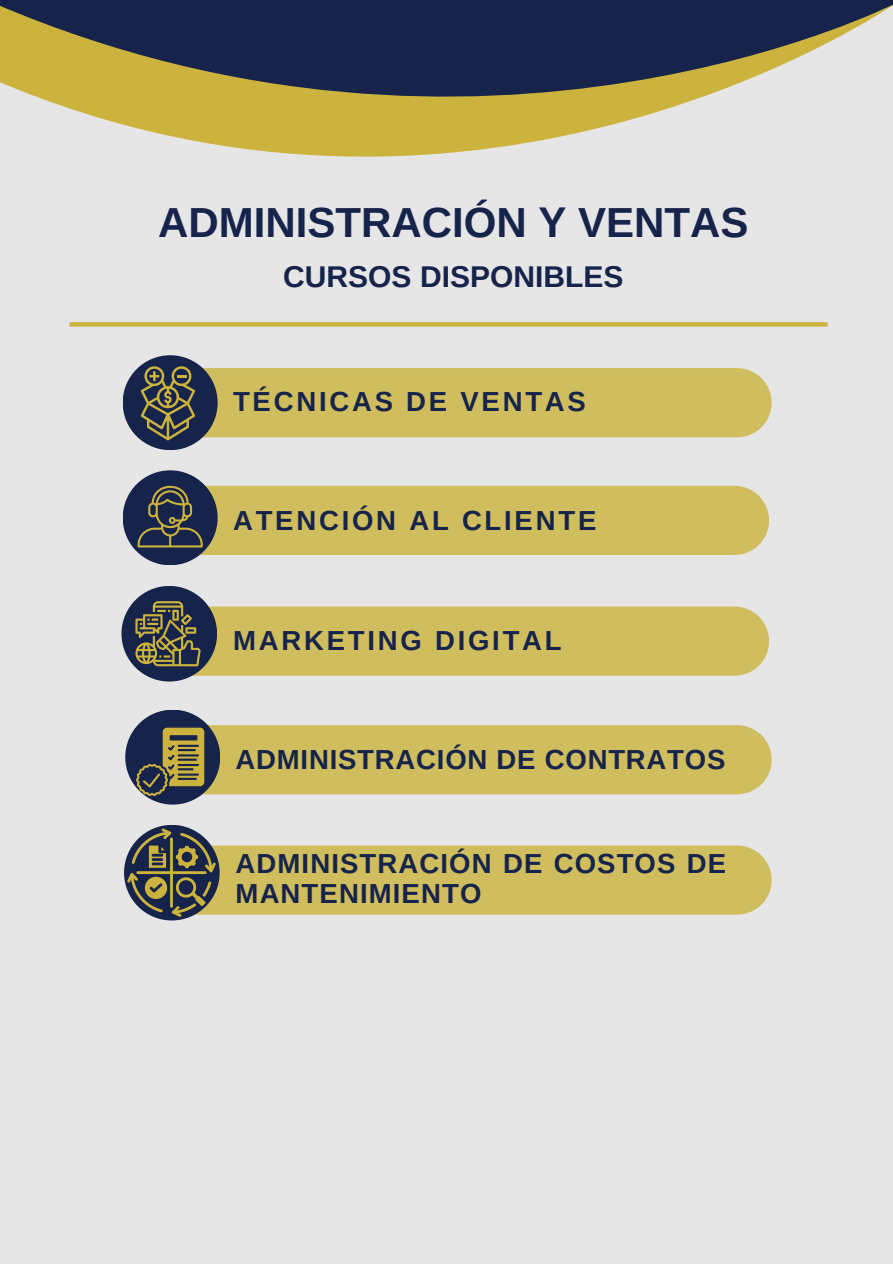
<style>
.page{position:relative;width:893px;height:1264px;background:#fff}
.page>*{position:absolute;margin:0;border:0;box-sizing:border-box;transform-origin:0 0}
.t1{font:700 42px "Arimo";color:#16234a}
.t2{font:700 30px "Arimo";color:#16234a}
.t3{font:700 27.6px/29.2px "Arimo";letter-spacing:.04em;color:#16234a}
.t4{font:700 27.6px "Arimo";letter-spacing:.1em;color:#16234a}
</style>
<div class="page">
<div style="left:0;top:0;width:892px;height:1263px;background:#e6e6e6"></div>
<div style="left:123px;top:355px;width:95px;height:95px;background:#16234a;border-radius:50%"></div>
<div style="left:123px;top:470px;width:95px;height:95px;background:#16234a;border-radius:50%"></div>
<div style="left:121px;top:586px;width:96px;height:95px;background:#16234a;border-radius:50%"></div>
<div style="left:70px;top:322px;width:757px;height:5px;background:#cbb33d"></div>
<div style="left:0;top:0;width:892px;height:146px;background:#16234a"></div>
<svg style="left:0;top:5px;width:892px;height:152px"></svg>
<svg style="left:141px;top:366px;width:630px;height:74px"></svg>
<svg style="left:137px;top:486px;width:632px;height:69px"></svg>
<svg style="left:135px;top:601px;width:634px;height:74px"></svg>
<div style="left:125px;top:709px;width:95px;height:95px;background:#16234a;border-radius:50%"></div>
<svg style="left:124px;top:824px;width:96px;height:96px"></svg>
<svg style="left:127px;top:828px;width:644px;height:88px"></svg>
<svg style="left:136px;top:725px;width:635px;height:71px"></svg>
<p class="t1" style="left:158px;top:199px;width:592px">ADMINISTRACIÓN Y VENTAS</p>
<p class="t2" style="left:283px;top:259px;width:341px">CURSOS DISPONIBLES</p>
<p class="t4" style="left:233px;top:386px;width:354px">TÉCNICAS DE VENTAS</p>
<p class="t4" style="left:233px;top:505px;width:365px">ATENCIÓN AL CLIENTE</p>
<p class="t4" style="left:233px;top:625px;width:330px">MARKETING DIGITAL</p>
<p class="t3" style="left:235px;top:745px;width:491px">ADMINISTRACIÓN DE CONTRATOS</p>
<p class="t3" style="left:235px;top:849px;width:492px">ADMINISTRACIÓN DE COSTOS DE<br>MANTENIMIENTO</p>
</div>
